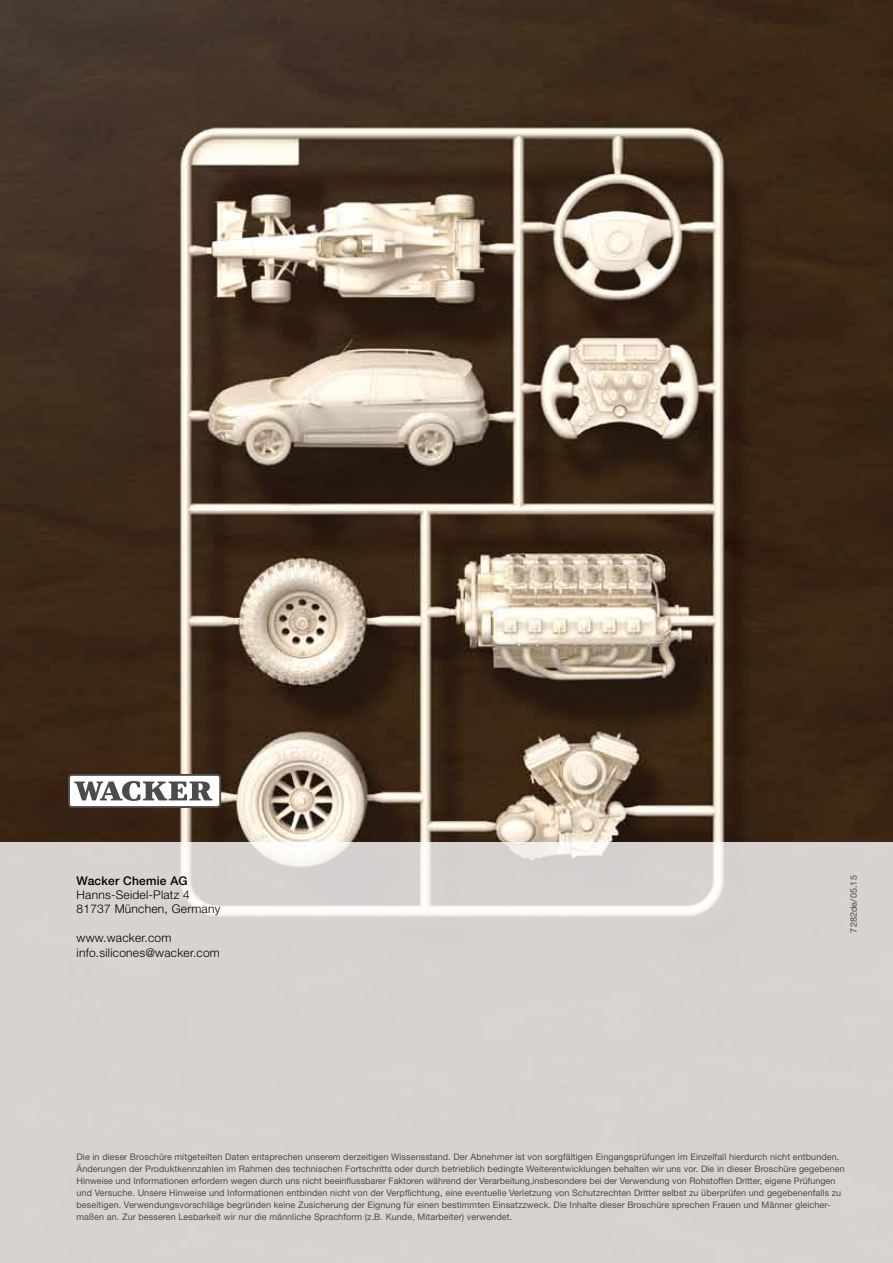
<style>
.page{position:relative;width:893px;height:1263px;background:#fff}
.page>*{position:absolute;margin:0;border:0;box-sizing:border-box;transform-origin:0 0}
.t1{font:300 12px/14.4px "Helvetica Neue LT Pro";letter-spacing:.02em;color:#000}
.t2{font:500 12px "Helvetica Neue LT Pro";letter-spacing:.02em;color:#000}
.t3{font:9px/12px "Helvetica Neue LT Pro";letter-spacing:.01em;color:#4b4b4d}
</style>
<div class="page">
<img style="left:0;top:0;width:893px;height:842px">
<div style="left:0;top:842px;width:893px;height:421px;background:#d7d3cf"></div>
<svg style="left:68px;top:774px;width:153px;height:34px"></svg>
<div style="left:70px;top:776px;width:149px;height:30px;background:#fff;border-radius:2px"></div>
<svg style="left:74px;top:781px;width:138px;height:20px"></svg>
<h1 class="t2" style="left:77px;top:873px;width:113px">Wacker Chemie AG</h1>
<h1 class="t1" style="left:77px;top:887px;width:145px">Hanns-Seidel-Platz 4<br>81737 München, Germany</h1>
<h1 class="t1" style="left:77px;top:930px;width:145px">www.wacker.com info.silicones@wacker.com</h1>
<p class="t3" style="left:847px;top:932px;width:59px;rotate:-90deg">7282de/05.15</p>
<p class="t3" style="left:77px;top:1150px;width:770px">Die in dieser Broschüre mitgeteilten Daten entsprechen unserem derzeitigen Wissensstand. Der Abnehmer ist von sorgfältigen Eingangsprüfungen im Einzelfall hierdurch nicht entbunden.<br>Änderungen der Produktkennzahlen im Rahmen des technischen Fortschritts oder durch betrieblich bedingte Weiterentwicklungen behalten wir uns vor. Die in dieser Broschüre gegebenen H inweise und Informationen erfordern wegen durch uns nicht beeinflussbarer Faktoren während der Verarbeitung,insbesondere bei der Verwendung von Rohstoffen Dritter, eigene Prüfungen und Versuche. Unsere H inweise und Informationen entbinden nicht von der Verpflichtung, eine eventuelle Verletzung von Schutzrechten Dritter selbst zu überprüfen und gegebenenfalls zu beseitigen. Verwendungsvorschläge begründen keine Zusicherung der Eignung für einen bestimmten Einsatzzweck. Die Inhalte dieser Broschüre sprechen Frauen und Männer gleicher&shy;maßen an. Zur besseren Lesbarkeit wir nur die männliche Sprachform (z.B. Kunde, Mitarbeiter) verwendet.</p>
</div>
